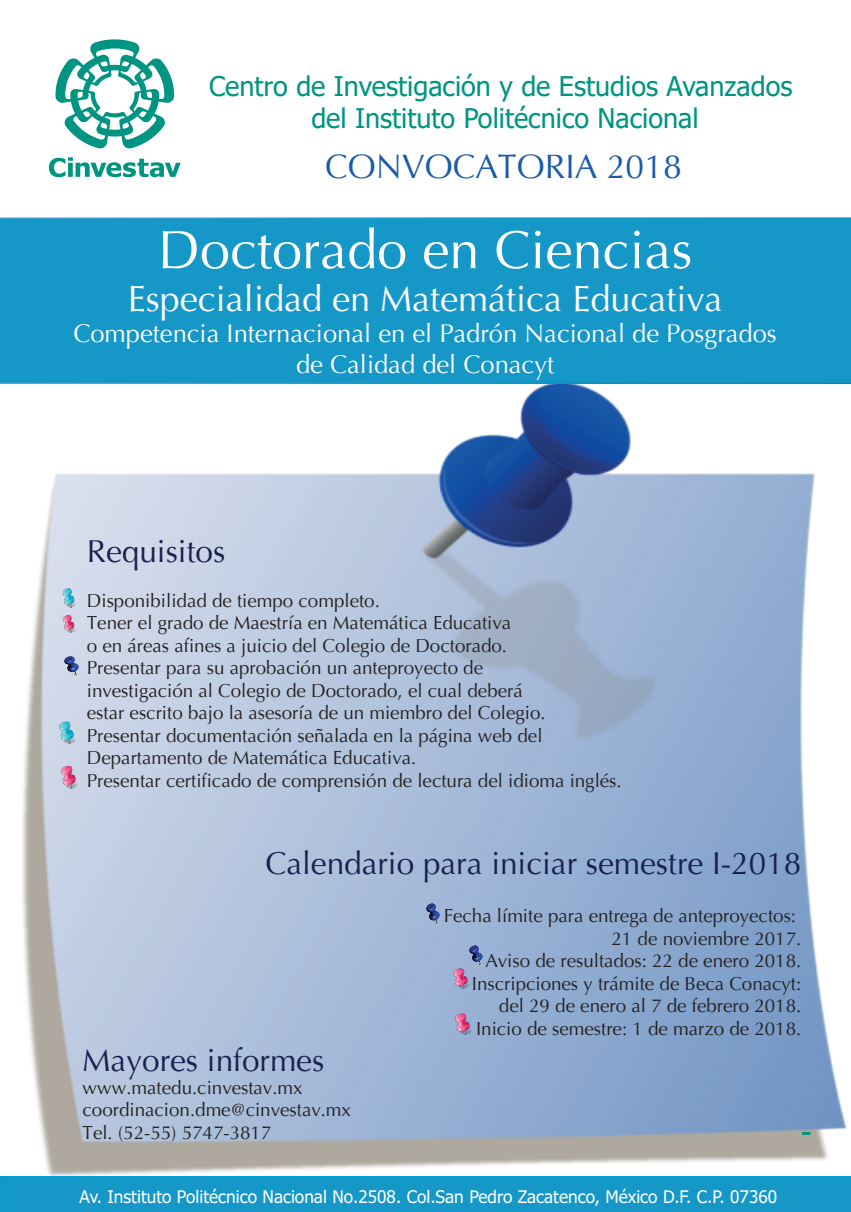
<style>
.page{position:relative;width:851px;height:1212px;background:#fff}
.page>*{position:absolute;margin:0;border:0;box-sizing:border-box;transform-origin:0 0}
.t1{font:54px "Optima";color:#fff}
.t2{font:36px "Optima";color:#fff}
.t3{font:33.75px "Optima";color:#1b5baa}
.t4{font:31.5px "Optima";color:#18204f}
.t5{font:31.5px "Optima";color:#18204e}
.t6{font:29.25px "Optima";color:#009483}
.t7{font:27px/32.4px "Tahoma";color:#009483;text-align:center}
.t8{font:25.5px/30.6px "Optima";color:#fff;text-align:center}
.t9{font:18.75px/22.5px "Optima";color:#231f20}
.t10{font:17.25px "Tahoma";color:#fff}
</style>
<div class="page">
<img style="left:22px;top:384px;width:825px;height:792px">
<div style="left:0;top:218px;width:850px;height:166px;background:#1597c8"></div>
<div style="left:0;top:1176px;width:850px;height:36px;background:#1597c8"></div>
<svg style="left:802px;top:1132px;width:8px;height:2px"></svg>
<img style="left:62px;top:586px;width:18px;height:22px">
<img style="left:62px;top:614px;width:18px;height:19px">
<img style="left:64px;top:656px;width:14px;height:19px">
<img style="left:59px;top:719px;width:22px;height:24px">
<img style="left:61px;top:763px;width:21px;height:25px">
<img style="left:426px;top:904px;width:13px;height:20px">
<img style="left:469px;top:945px;width:13px;height:20px">
<img style="left:453px;top:967px;width:21px;height:22px">
<img style="left:454px;top:1011px;width:22px;height:23px">
<svg style="left:49px;top:157px;width:132px;height:20px"></svg>
<svg style="left:55px;top:39px;width:119px;height:110px"></svg>
<h3 class="t7" style="left:209px;top:71px;width:584px">Centro de Investigación y de Estudios Avanzados del Instituto Politécnico Nacional</h3>
<h3 class="t3" style="left:325px;top:148px;width:358px">CONVOCATORIA 2018</h3>
<h1 class="t1" style="left:158px;top:219px;width:536px">Doctorado en Ciencias</h1>
<h2 class="t2" style="left:128px;top:278px;width:596px">Especialidad en Matemática Educativa</h2>
<h3 class="t8" style="left:73px;top:318px;width:704px">Competencia Internacional en el Padrón Nacional de Posgrados de Calidad del Conacyt</h3>
<h3 class="t5" style="left:87px;top:533px;width:140px">Requisitos</h3>
<p class="t9" style="left:87px;top:589px;width:536px">Disponibilidad de tiempo completo.<br>Tener el grado de Maestría en Matemática Educativa<br>o en áreas afines a juicio del Colegio de Doctorado.<br>Presentar para su aprobación un anteproyecto de<br>investigación al Colegio de Doctorado, el cual deberá<br>estar escrito bajo la asesoría de un miembro del Colegio.<br>Presentar documentación señalada en la página web del Departamento de Matemática Educativa.<br>Presentar certificado de comprensión de lectura del idioma inglés.</p>
<h3 class="t4" style="left:265px;top:845px;width:537px">Calendario para iniciar semestre I-2018</h3>
<p class="t9" style="left:443px;top:905px;width:359px;text-align:right">Fecha límite para entrega de anteproyectos:<br>21 de noviembre 2017.<br>Aviso de resultados: 22 de enero 2018.<br>Inscripciones y trámite de Beca Conacyt: del 29 de enero al 7 de febrero 2018.<br>Inicio de semestre: 1 de marzo de 2018.</p>
<h3 class="t4" style="left:83px;top:1042px;width:243px">Mayores informes</h3>
<p class="t9" style="left:83px;top:1076px;width:270px">www.matedu.cinvestav.mx coordinacion.dme@cinvestav.mx<br>Tel. (52-55) 5747-3817</p>
<p class="t10" style="left:80px;top:1185px;width:699px">Av. Instituto Politécnico Nacional No.2508. Col.San Pedro Zacatenco, México D.F. C.P. 07360</p>
<h3 class="t6" style="left:801px;top:1113px;width:11px">-</h3>
</div>
